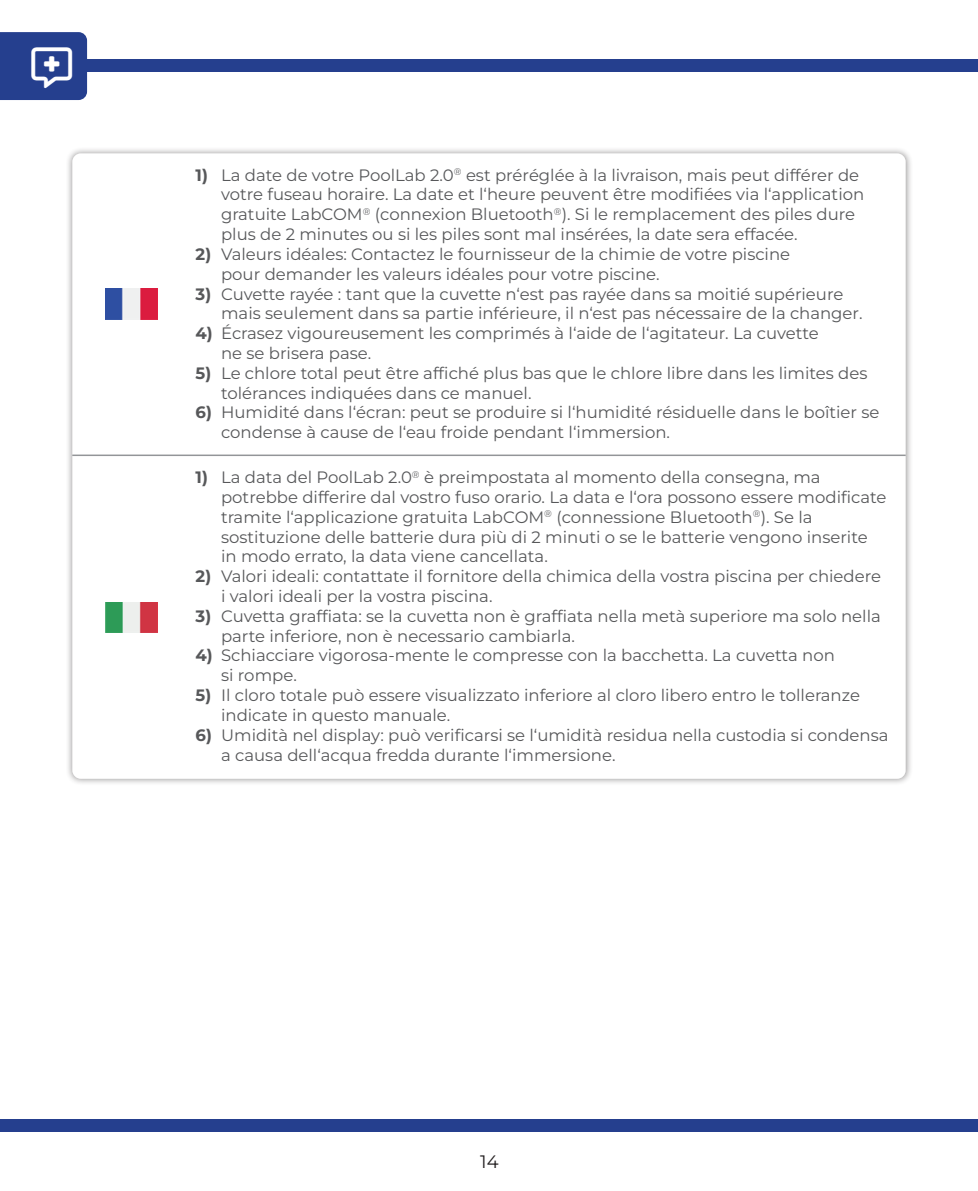
<style>
.page{position:relative;width:978px;height:1191px;background:#fff}
.page>*{position:absolute;margin:0;border:0;box-sizing:border-box;transform-origin:0 0}
.Text{font:40.8px "Font Awesome 6 Pro";color:#fff}
.t1{font:18px "Montserrat";color:#231f20}
.Text-2{font:16.5px "Montserrat";color:#57585a}
.s1{font-weight:700}
</style>
<div class="page">
<div style="left:0;top:60px;width:978px;height:12px;background:#253f8e"></div>
<div style="left:0;top:1119px;width:978px;height:12px;background:#253f8e"></div>
<div style="left:66px;top:146px;width:846px;height:640px;background:#231f20;opacity:.5"></div>
<div style="left:72px;top:153px;width:834px;height:626px;background:#fff;border-radius:9px"></div>
<hr style="left:72px;top:454px;width:834px;height:2px;background:#939598">
<img style="left:106px;top:288px;width:52px;height:31px">
<img style="left:106px;top:602px;width:52px;height:30px">
<div style="left:0;top:32px;width:87px;height:68px;background:#253f8e"></div>
<p class="Text" style="left:32px;top:47px;width:42px">▲▲●</p>
<p class="Text-2" style="left:196px;top:163px;width:665px"><span class="s1">1)</span> La date de votre PoolLab 2.0<sup>®</sup> est préréglée à la livraison, mais peut différer de</p>
<p class="Text-2" style="left:221px;top:183px;width:645px">votre fuseau horaire. La date et l‘heure peuvent être modifiées via l‘application</p>
<p class="Text-2" style="left:221px;top:203px;width:635px">gratuite LabCOM<sup>®</sup> (connexion Bluetooth<sup>®</sup>). Si le remplacement des piles dure</p>
<p class="Text-2" style="left:221px;top:223px;width:578px">plus de 2 minutes ou si les piles sont mal insérées, la date sera effacée.</p>
<p class="Text-2" style="left:196px;top:243px;width:596px"><span class="s1">2)</span> Valeurs idéales: Contactez le fournisseur de la chimie de votre piscine</p>
<p class="Text-2" style="left:221px;top:262px;width:440px">pour demander les valeurs idéales pour votre piscine.</p>
<p class="Text-2" style="left:196px;top:282px;width:649px"><span class="s1">3)</span> Cuvette rayée : tant que la cuvette n‘est pas rayée dans sa moitié supérieure</p>
<p class="Text-2" style="left:221px;top:302px;width:643px">mais seulement dans sa partie inférieure, il n‘est pas nécessaire de la changer.</p>
<p class="Text-2" style="left:196px;top:322px;width:625px"><span class="s1">4)</span> Écrasez vigoureusement les comprimés à l‘aide de l‘agitateur. La cuvette</p>
<p class="Text-2" style="left:221px;top:342px;width:152px">ne se brisera pase.</p>
<p class="Text-2" style="left:196px;top:361px;width:673px"><span class="s1">5)</span> Le chlore total peut être affiché plus bas que le chlore libre dans les limites des</p>
<p class="Text-2" style="left:221px;top:381px;width:312px">tolérances indiquées dans ce manuel.</p>
<p class="Text-2" style="left:196px;top:401px;width:685px"><span class="s1">6)</span> Humidité dans l‘écran: peut se produire si l‘humidité résiduelle dans le boîtier se</p>
<p class="Text-2" style="left:221px;top:421px;width:450px">condense à cause de l‘eau froide pendant l‘immersion.</p>
<p class="Text-2" style="left:196px;top:466px;width:627px"><span class="s1">1)</span> La data del PoolLab 2.0<sup>®</sup> è preimpostata al momento della consegna, ma</p>
<p class="Text-2" style="left:221px;top:486px;width:667px">potrebbe differire dal vostro fuso orario. La data e l‘ora possono essere modificate</p>
<p class="Text-2" style="left:221px;top:505px;width:593px">tramite l‘applicazione gratuita LabCOM<sup>®</sup> (connessione Bluetooth<sup>®</sup>). Se la</p>
<p class="Text-2" style="left:221px;top:525px;width:648px">sostituzione delle batterie dura più di 2 minuti o se le batterie vengono inserite</p>
<p class="Text-2" style="left:221px;top:545px;width:328px">in modo errato, la data viene cancellata.</p>
<p class="Text-2" style="left:196px;top:565px;width:687px"><span class="s1">2)</span> Valori ideali: contattate il fornitore della chimica della vostra piscina per chiedere</p>
<p class="Text-2" style="left:221px;top:585px;width:273px">i valori ideali per la vostra piscina.</p>
<p class="Text-2" style="left:196px;top:604px;width:687px"><span class="s1">3)</span> Cuvetta graffiata: se la cuvetta non è graffiata nella metà superiore ma solo nella</p>
<p class="Text-2" style="left:221px;top:624px;width:355px">parte inferiore, non è necessario cambiarla.</p>
<p class="Text-2" style="left:196px;top:644px;width:641px"><span class="s1">4)</span> Schiacciare vigorosa-mente le compresse con la bacchetta. La cuvetta non</p>
<p class="Text-2" style="left:221px;top:664px;width:77px">si rompe.</p>
<p class="Text-2" style="left:196px;top:684px;width:666px"><span class="s1">5)</span> Il cloro totale può essere visualizzato inferiore al cloro libero entro le tolleranze</p>
<p class="Text-2" style="left:221px;top:703px;width:231px">indicate in questo manuale.</p>
<p class="Text-2" style="left:196px;top:723px;width:694px"><span class="s1">6)</span> Umidità nel display: può verificarsi se l‘umidità residua nella custodia si condensa</p>
<p class="Text-2" style="left:221px;top:743px;width:396px">a causa dell‘acqua fredda durante l‘immersione.</p>
<p class="t1" style="left:480px;top:1149px;width:20px">14</p>
</div>
